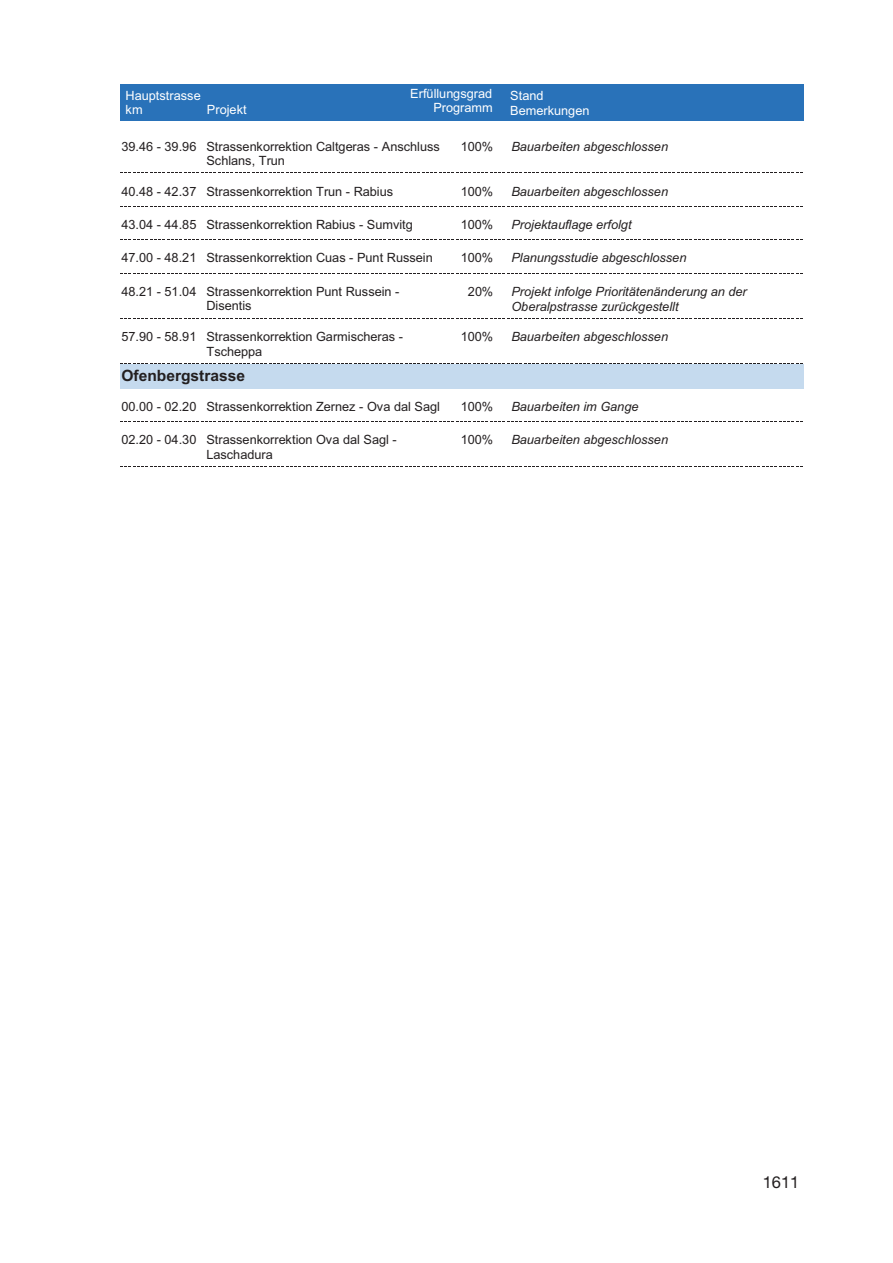
<style>
.page{position:relative;width:893px;height:1263px;background:#fff}
.page>*{position:absolute;margin:0;border:0;box-sizing:border-box;transform-origin:0 0}
.t1{font:16.5px "Helvetica Neue LT Std";color:#231f20}
.t2{font:700 15.6px "Arial";letter-spacing:-.005em;color:#231f20}
.t3{font:12.75px/14.5px "Arial";color:#231f20}
.t4{font:italic 12.75px/14.7px "Arial";color:#231f20}
.t5{font:12.75px/14.5px "Arial";color:#fff}
</style>
<div class="page">
<div style="left:120px;top:85px;width:684px;height:36px;background:#2972b9"></div>
<svg style="left:120px;top:206px;width:682px;height:1px"></svg>
<svg style="left:120px;top:273px;width:682px;height:1px"></svg>
<svg style="left:120px;top:318px;width:682px;height:1px"></svg>
<svg style="left:120px;top:363px;width:682px;height:1px"></svg>
<div style="left:120px;top:365px;width:684px;height:24px;background:#c5daee"></div>
<svg style="left:120px;top:466px;width:682px;height:1px"></svg>
<p class="t5" style="left:410px;top:86px;width:84px;text-align:right">Erfüllungsgrad<br>Programm</p>
<p class="t5" style="left:510px;top:88px;width:81px">Stand<br>Bemerkungen</p>
<p class="t5" style="left:126px;top:88px;width:77px">Hauptstrasse km</p>
<p class="t5" style="left:207px;top:103px;width:41px">Projekt</p>
<p class="t3" style="left:206px;top:139px;width:235px">Strassenkorrektion Caltgeras - Anschluss<br>Schlans, Trun</p>
<p class="t3" style="left:121px;top:139px;width:77px">39.46 - 39.96</p>
<p class="t3" style="left:461px;top:139px;width:34px">100%</p>
<p class="t4" style="left:511px;top:139px;width:158px">Bauarbeiten abgeschlossen</p>
<p class="t3" style="left:121px;top:184px;width:273px">40.48 - 42.37 Strassenkorrektion Trun - Rabius</p>
<p class="t3" style="left:461px;top:184px;width:34px">100%</p>
<p class="t4" style="left:511px;top:184px;width:158px">Bauarbeiten abgeschlossen</p>
<p class="t3" style="left:121px;top:217px;width:293px">43.04 - 44.85 Strassenkorrektion Rabius - Sumvitg</p>
<p class="t3" style="left:461px;top:217px;width:34px">100%</p>
<p class="t4" style="left:511px;top:217px;width:122px">Projektauflage erfolgt</p>
<p class="t3" style="left:121px;top:251px;width:313px">47.00 - 48.21 Strassenkorrektion Cuas - Punt Russein</p>
<p class="t3" style="left:461px;top:251px;width:34px">100%</p>
<p class="t4" style="left:511px;top:251px;width:177px">Planungsstudie abgeschlossen</p>
<p class="t3" style="left:206px;top:284px;width:195px">Strassenkorrektion Punt Russein -<br>Disentis</p>
<p class="t3" style="left:468px;top:284px;width:27px">20%</p>
<p class="t3" style="left:121px;top:284px;width:77px">48.21 - 51.04</p>
<p class="t4" style="left:511px;top:284px;width:237px">Projekt infolge Prioritätenänderung an der<br>Oberalpstrasse zurückgestellt</p>
<p class="t3" style="left:121px;top:330px;width:77px">57.90 - 58.91</p>
<p class="t3" style="left:461px;top:330px;width:34px">100%</p>
<p class="t4" style="left:511px;top:330px;width:158px">Bauarbeiten abgeschlossen</p>
<p class="t2" style="left:121px;top:365px;width:125px">Ofenbergstrasse</p>
<p class="t3" style="left:121px;top:399px;width:320px">00.00 - 02.20 Strassenkorrektion Zernez - Ova dal Sagl</p>
<p class="t3" style="left:461px;top:399px;width:34px">100%</p>
<p class="t4" style="left:511px;top:399px;width:129px">Bauarbeiten im Gange</p>
<p class="t3" style="left:206px;top:433px;width:192px">Strassenkorrektion Ova dal Sagl -<br>Laschadura</p>
<p class="t3" style="left:206px;top:330px;width:198px">Strassenkorrektion Garmischeras -<br>Tscheppa</p>
<p class="t3" style="left:121px;top:433px;width:77px">02.20 - 04.30</p>
<p class="t3" style="left:461px;top:433px;width:34px">100%</p>
<p class="t4" style="left:511px;top:433px;width:158px">Bauarbeiten abgeschlossen</p>
<p class="t1" style="left:763px;top:1172px;width:38px">1611</p>
</div>
